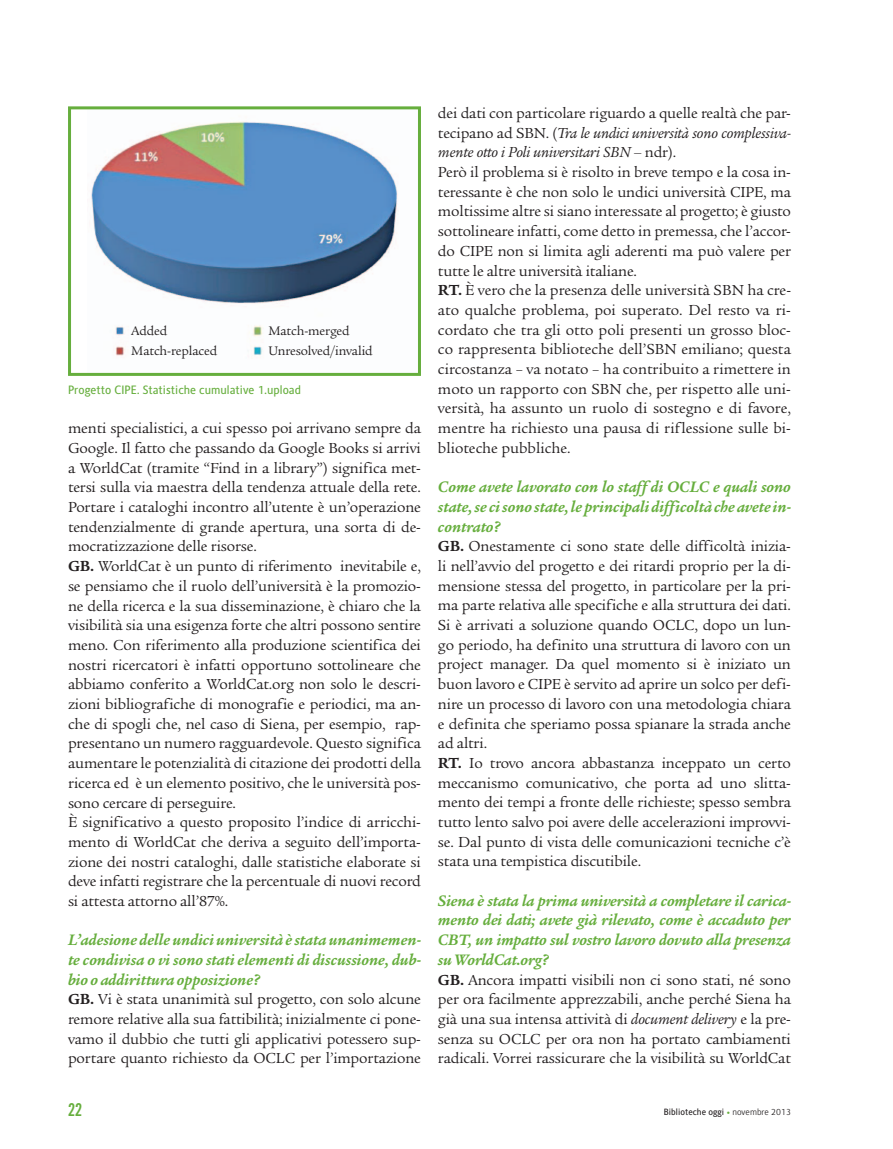
<style>
.page{position:relative;width:893px;height:1149px;background:#fff}
.page>*{position:absolute;margin:0;border:0;box-sizing:border-box;transform-origin:0 0}
.t1{font:18px "Alternate Gothic No 2 BT";color:#66ae3d}
.t2{font:16.5px/19.6px "Legacy Ser ITC Bold Ital OS";letter-spacing:-.01em;color:#66ae3d;text-align:justify}
.t3{font:italic 700 16.5px/19.6px "Legacy Ser ITC";color:#66ae3d;text-align:justify}
.t4{font:15.75px/19.6px "Legacy Ser ITC";letter-spacing:-.01em;color:#231f20}
.t5{font:13.5px/19.6px "Legacy Ser ITC";letter-spacing:-.01em;color:#231f20}
.t6{font:12px "Alber";color:#66ae3d}
.t7{font:9px "Alber";color:#231f20}
.s1{font-weight:700}
.s2{font-style:italic}
.s3{font-weight:700;font-style:italic;color:#66ae3d}
.s4{font-weight:300}
</style>
<div class="page">
<img style="left:91px;top:121px;width:307px;height:235px">
<div style="left:68px;top:106px;width:353px;height:270px;border:3px solid #66ae3d"></div>
<p class="t5" style="left:131px;top:321px;width:87px">Added<br>Match-replaced</p>
<p class="t5" style="left:268px;top:321px;width:106px">Match-merged<br>Unresolved/invalid</p>
<p class="t6" style="left:68px;top:383px;width:235px">Progetto CIPE. Statistiche cumulative 1.upload</p>
<p class="t4" style="left:68px;top:418px;width:354px">menti specialistici, a cui spesso poi arrivano sempre da Google. Il fatto che passando da Google Books si arrivi a WorldCat (tramite “Find in a library”) significa met&shy;tersi sulla via maestra della tendenza attuale della rete.<br>Portare i cataloghi incontro all’utente è un’operazione tendenzialmente di grande apertura, una sorta di de&shy;mocratizzazione delle risorse.<br><span class="s1">GB.</span> WorldCat è un punto di riferimento inevitabile e, se pensiamo che il ruolo dell’università è la promozio&shy;ne della ricerca e la sua disseminazione, è chiaro che la visibilità sia una esigenza forte che altri possono sentire meno. Con riferimento alla produzione scientifica dei nostri ricercatori è infatti opportuno sottolineare che abbiamo conferito a WorldCat.org non solo le descri&shy;zioni bibliografiche di monografie e periodici, ma an&shy;che di spogli che, nel caso di Siena, per esempio, rap&shy;presentano un numero ragguardevole. Questo significa aumentare le potenzialità di citazione dei prodotti della ricerca ed è un elemento positivo, che le università pos&shy;sono cercare di perseguire.<br>È significativo a questo proposito l’indice di arricchi&shy;mento di WorldCat che deriva a seguito dell’importa&shy;zione dei nostri cataloghi, dalle statistiche elaborate si deve infatti registrare che la percentuale di nuovi record si attesta attorno all’87%.</p>
<p class="t3" style="left:68px;top:930px;width:354px">L’adesione delle undici università è stata unanimemen&shy;te condivisa o vi sono stati elementi di discussione, dub&shy;bio o addirittura opposizione?</p>
<p class="t4" style="left:68px;top:989px;width:354px;text-align:justify"><span class="s1">GB.</span> Vi è stata unanimità sul progetto, con solo alcune remore relative alla sua fattibilità; inizialmente ci pone&shy;vamo il dubbio che tutti gli applicativi potessero sup&shy;portare quanto richiesto da OCLC per l’importazione</p>
<p class="t4" style="left:438px;top:103px;width:354px">dei dati con particolare riguardo a quelle realtà che par&shy;tecipano ad SBN. (<span class="s2">Tra le undici università sono complessiva&shy;mente otto i Poli universitari SBN –</span> ndr).<br>Però il problema si è risolto in breve tempo e la cosa in&shy;teressante è che non solo le undici università CIPE, ma moltissime altre si siano interessate al progetto; è giusto sottolineare infatti, come detto in premessa, che l’accor&shy;do CIPE non si limita agli aderenti ma può valere per tutte le altre università italiane.<br><span class="s1">RT.</span> È vero che la presenza delle università SBN ha cre&shy;ato qualche problema, poi superato. Del resto va ri&shy;cordato che tra gli otto poli presenti un grosso bloc&shy;co rappresenta biblioteche dell’SBN emiliano; questa circostanza – va notato – ha contribuito a rimettere in moto un rapporto con SBN che, per rispetto alle uni&shy;versità, ha assunto un ruolo di sostegno e di favore, mentre ha richiesto una pausa di riflessione sulle bi&shy;blioteche pubbliche.</p>
<p class="t2" style="left:438px;top:477px;width:354px">Come avete lavorato con lo staff di OCLC e quali sono state, se ci sono state, le principali difficoltà che avete in&shy;contrato?</p>
<p class="t4" style="left:438px;top:536px;width:354px"><span class="s1">GB.</span> Onestamente ci sono state delle difficoltà inizia&shy;li nell’avvio del progetto e dei ritardi proprio per la di&shy;mensione stessa del progetto, in particolare per la pri&shy;ma parte relativa alle specifiche e alla struttura dei dati.<br>Si è arrivati a soluzione quando OCLC, dopo un lun&shy;go periodo, ha definito una struttura di lavoro con un project manager. Da quel momento si è iniziato un buon lavoro e CIPE è servito ad aprire un solco per defi&shy;nire un processo di lavoro con una metodologia chiara e definita che speriamo possa spianare la strada anche ad altri.<br><span class="s1">RT.</span> Io trovo ancora abbastanza inceppato un certo meccanismo comunicativo, che porta ad uno slitta&shy;mento dei tempi a fronte delle richieste; spesso sembra tutto lento salvo poi avere delle accelerazioni improvvi&shy;se. Dal punto di vista delle comunicazioni tecniche c’è stata una tempistica discutibile.</p>
<p class="t2" style="left:438px;top:890px;width:354px">Siena è stata la prima università a completare il carica&shy;mento dei dati; avete già rilevato, come è accaduto per CBT, un impatto sul vostro lavoro dovuto alla presenza su WorldCat.org?</p>
<p class="t4" style="left:438px;top:969px;width:354px;text-align:justify"><span class="s1">GB.</span> Ancora impatti visibili non ci sono stati, né sono per ora facilmente apprezzabili, anche perché Siena ha già una sua intensa attività di <span class="s2">document delivery</span> e la pre&shy;senza su OCLC per ora non ha portato cambiamenti radicali. Vorrei rassicurare che la visibilità su WorldCat</p>
<p class="t1" style="left:68px;top:1099px;width:16px">22</p>
<p class="t7" style="left:664px;top:1106px;width:129px">Biblioteche oggi <span class="s3">•</span> <span class="s4">novembre 2013</span></p>
</div>
